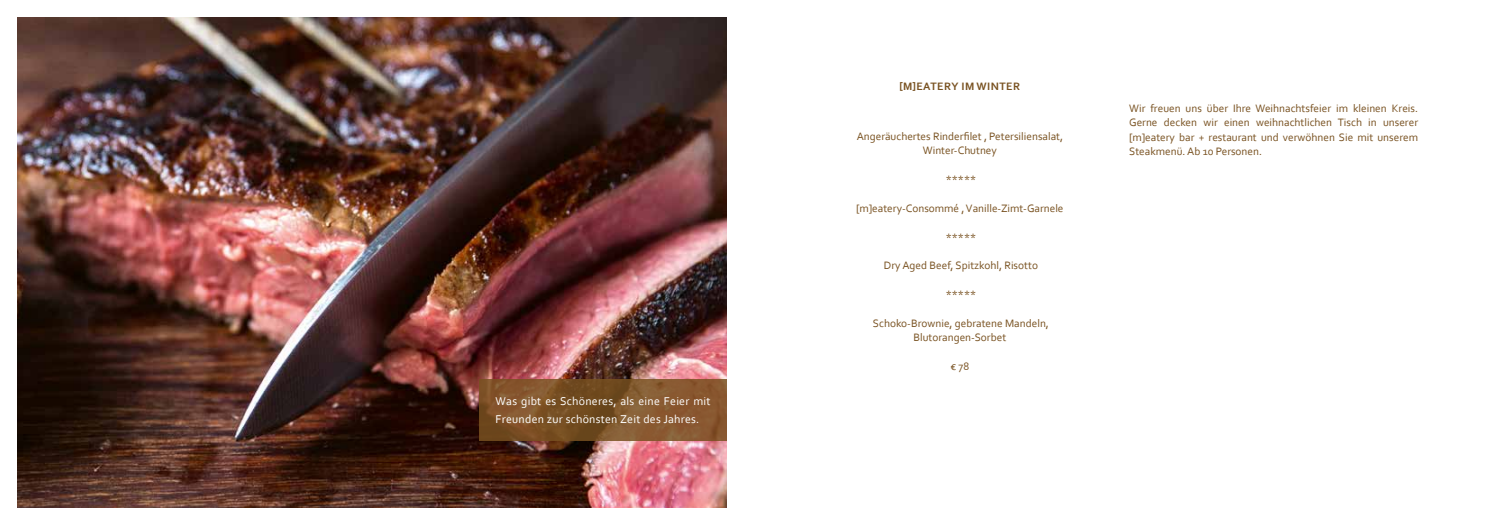
<style>
.page{position:relative;width:1489px;height:525px;background:#fff}
.page>*{position:absolute;margin:0;border:0;box-sizing:border-box;transform-origin:0 0}
.t1{font:11.88px/18.8px "Corbel";letter-spacing:.02em;color:#fff}
.t2{font:11.25px/14.5px "Corbel";color:#785120;text-align:center}
.t3{font:700 11.25px "Corbel";letter-spacing:.04em;color:#785120}
</style>
<div class="page">
<img style="left:18px;top:18px;width:708px;height:489px">
<svg style="left:479px;top:378px;width:247px;height:62px;background:#7f542b"></svg>
<p class="t1" style="left:495px;top:391px;width:216px">Was gibt es Schöneres, als eine Feier mit<br>Freunden zur schönsten Zeit des Jahres.</p>
<p class="t3" style="left:899px;top:79px;width:122px">[M]EATERY IM WINTER</p>
<p class="t2" style="left:856px;top:128px;width:208px">Angeräuchertes Rinderfilet , Petersiliensalat,<br>Winter-Chutney</p>
<p class="t2" style="left:945px;top:172px;width:32px">*****</p>
<p class="t2" style="left:856px;top:200px;width:209px">[m]eatery-Consommé , Vanille-Zimt-Garnele</p>
<p class="t2" style="left:945px;top:229px;width:32px">*****</p>
<p class="t2" style="left:883px;top:258px;width:155px">Dry Aged Beef, Spitzkohl, Risotto</p>
<p class="t2" style="left:945px;top:286px;width:32px">*****</p>
<p class="t2" style="left:872px;top:315px;width:177px">Schoko-Brownie, gebratene Mandeln,<br>Blutorangen-Sorbet</p>
<p class="t2" style="left:950px;top:358px;width:20px">€ 78</p>
<p class="t2" style="left:1129px;top:100px;width:290px;text-align:justify">Wir freuen uns über Ihre Weihnachtsfeier im kleinen Kreis.<br>Gerne decken wir einen weihnachtlichen Tisch in unserer [m]eatery bar + restaurant und verwöhnen Sie mit unserem Steakmenü. Ab 10 Personen.</p>
</div>
